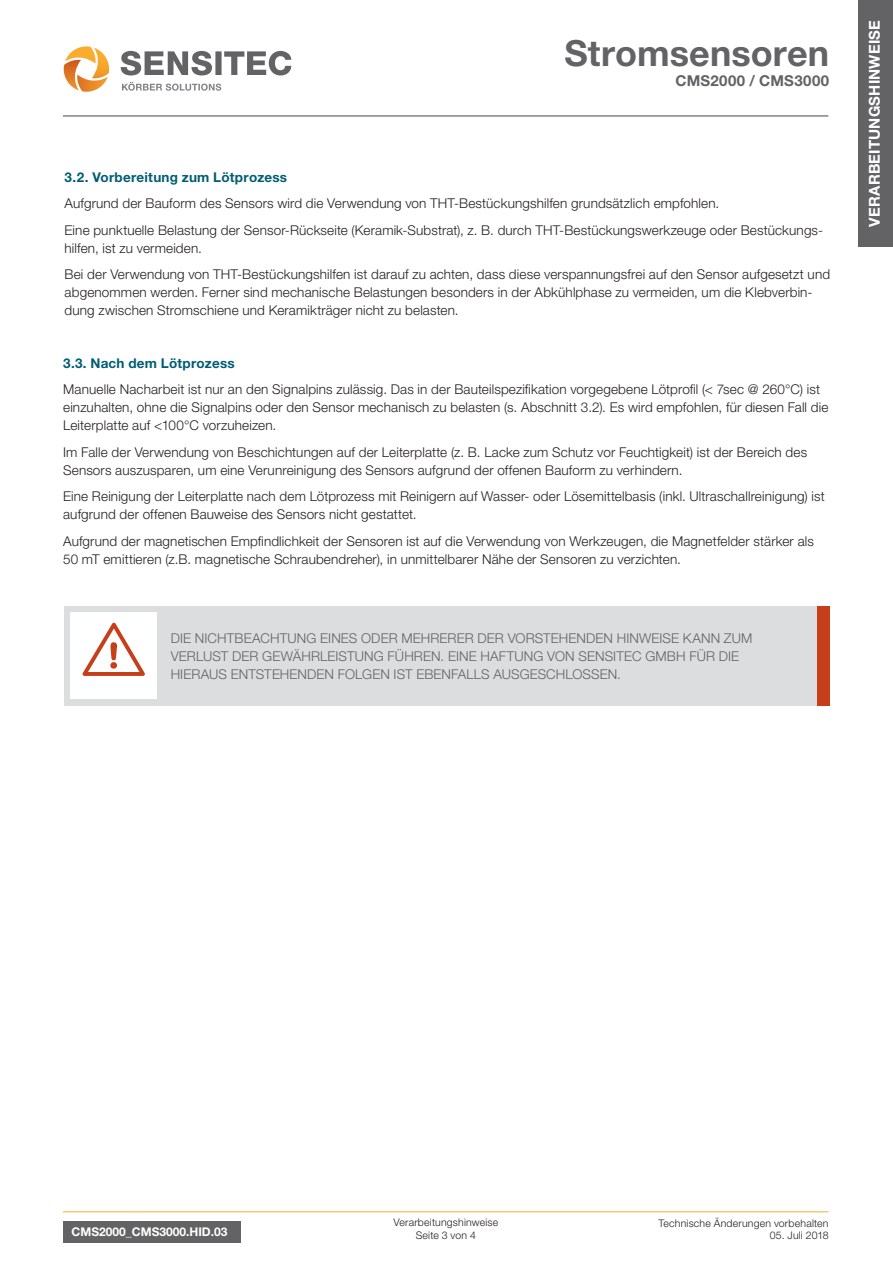
<style>
.page{position:relative;width:893px;height:1263px;background:#fff}
.page>*{position:absolute;margin:0;border:0;box-sizing:border-box;transform-origin:0 0}
.t1{font:700 36px "Helvetica Neue LT Std";letter-spacing:.005em;color:#636366}
.t2{font:700 15px "Helvetica Neue LT Std";letter-spacing:.015em;color:#fff}
.t3{font:700 15px "Helvetica Neue LT Std";letter-spacing:.025em;color:#636366}
.t4{font:300 13.5px/18px "Helvetica Neue LT Std";letter-spacing:.01em;color:#231f20}
.t5{font:300 13.5px/18px "Helvetica Neue LT Std";letter-spacing:.01em;color:#636366}
.t6{font:700 13.5px "Helvetica Neue LT Std";letter-spacing:.02em;color:#005d73}
.t7{font:700 12px "Helvetica Neue LT Std";color:#fff}
.t8{font:300 10.5px "Helvetica Neue LT Std";letter-spacing:.02em;color:#231f20}
</style>
<div class="page">
<hr style="left:63px;top:1211px;width:765px;height:1px;background:#faac2e">
<hr style="left:63px;top:115px;width:765px;height:2px;background:#808285">
<svg style="left:121px;top:51px;width:170px;height:24px"></svg>
<svg style="left:122px;top:82px;width:99px;height:9px"></svg>
<svg style="left:64px;top:46px;width:46px;height:46px"></svg>
<div style="left:63px;top:1221px;width:178px;height:21px;background:#636366"></div>
<div style="left:859px;top:0;width:34px;height:247px;background:#636366"></div>
<div style="left:64px;top:606px;width:766px;height:99px;background:#dcdddf"></div>
<div style="left:817px;top:606px;width:13px;height:99px;background:#c63e1a"></div>
<div style="left:71px;top:613px;width:86px;height:86px;background:#fff"></div>
<svg style="left:82px;top:623px;width:63px;height:53px"></svg>
<h1 class="t1" style="left:564px;top:31px;width:266px">Stromsensoren</h1>
<p class="t3" style="left:675px;top:71px;width:155px">CMS2000 / CMS3000</p>
<p class="t6" style="left:65px;top:169px;width:224px">3.2. Vorbereitung zum Lötprozess</p>
<p class="t4" style="left:65px;top:190px;width:760px;line-height:26.5px">Aufgrund der Bauform des Sensors wird die Verwendung von THT-Bestückungshilfen grundsätzlich empfohlen.<br>Eine punktuelle Belastung der Sensor-Rückseite (Keramik-Substrat), z. B. durch THT-Bestückungswerkzeuge oder Bestückungs-</p>
<p class="t4" style="left:65px;top:234px;width:767px;line-height:26.5px">hilfen, ist zu vermeiden.<br>Bei der Verwendung von THT-Bestückungshilfen ist darauf zu achten, dass diese verspannungsfrei auf den Sensor aufgesetzt und</p>
<p class="t4" style="left:65px;top:283px;width:749px">abgenommen werden. Ferner sind mechanische Belastungen besonders in der Abkühlphase zu vermeiden, um die Klebverbin&shy;dung zwischen Stromschiene und Keramikträger nicht zu belasten.</p>
<p class="t6" style="left:63px;top:354px;width:173px">3.3. Nach dem Lötprozess</p>
<p class="t4" style="left:63px;top:380px;width:767px">Manuelle Nacharbeit ist nur an den Signalpins zulässig. Das in der Bauteilspezifikation vorgegebene Lötprofil (&lt; 7sec @ 260°C) ist einzuhalten, ohne die Signalpins oder den Sensor mechanisch zu belasten (s. Abschnitt 3.2). Es wird empfohlen, für diesen Fall die<br>Leiterplatte auf &lt;100°C vorzuheizen.</p>
<p class="t4" style="left:63px;top:442px;width:746px">Im Falle der Verwendung von Beschichtungen auf der Leiterplatte (z. B. Lacke zum Schutz vor Feuchtigkeit) ist der Bereich des<br>Sensors auszusparen, um eine Verunreinigung des Sensors aufgrund der offenen Bauform zu verhindern.</p>
<p class="t4" style="left:63px;top:487px;width:763px">Eine Reinigung der Leiterplatte nach dem Lötprozess mit Reinigern auf Wasser- oder Lösemittelbasis (inkl. Ultraschallreinigung) ist aufgrund der offenen Bauweise des Sensors nicht gestattet.</p>
<p class="t4" style="left:63px;top:531px;width:752px">Aufgrund der magnetischen Empfindlichkeit der Sensoren ist auf die Verwendung von Werkzeugen, die Magnetfelder stärker als<br>50 mT emittieren (z.B. magnetische Schraubendreher), in unmittelbarer Nähe der Sensoren zu verzichten.</p>
<p class="t5" style="left:171px;top:628px;width:583px">DIE NICHTBEACHTUNG EINES ODER MEHRERER DER VORSTEHENDEN HINWEISE KANN ZUM<br>VERLUST DER GEWÄHRLEISTUNG FÜHREN. EINE HAFTUNG VON SENSITEC GMBH FÜR DIE<br>HIERAUS ENTSTEHENDEN FOLGEN IST EBENFALLS AUSGESCHLOSSEN.</p>
<p class="t2" style="left:865px;top:227px;width:208px;rotate:-90deg">VERARBEITUNGSHINWEISE</p>
<p class="t8" style="left:393px;top:1216px;width:106px">Verarbeitungshinweise</p>
<p class="t7" style="left:72px;top:1224px;width:157px">CMS2000_CMS3000.HID.03</p>
<p class="t8" style="left:416px;top:1228px;width:62px">Seite 3 von 4</p>
<p class="t8" style="left:658px;top:1217px;width:172px">Technische Änderungen vorbehalten</p>
<p class="t8" style="left:770px;top:1229px;width:60px">05. Juli 2018</p>
</div>
